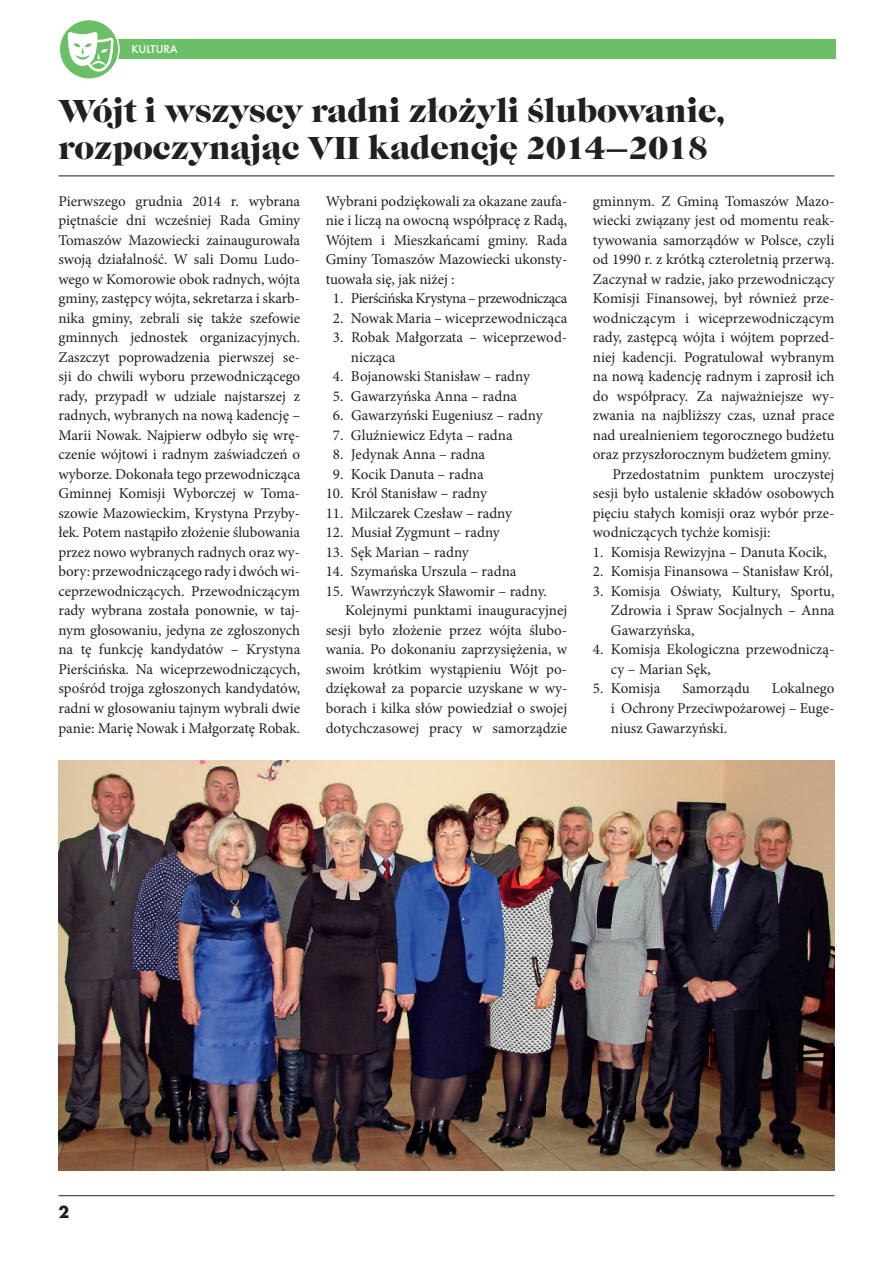
<style>
.page{position:relative;width:893px;height:1263px;background:#fff}
.page>*{position:absolute;margin:0;border:0;box-sizing:border-box;transform-origin:0 0}
.t1{font:33px/37.5px "Caslon Gra DCE";color:#231f20}
.t2{font:700 18px "Futura TCE";color:#231f20}
.t3{font:15px/19.5px "Minion Pro";color:#231f20;text-align:justify}
.t4{font:15px "Minion Pro";letter-spacing:-.035em;color:#231f20}
.t5{font:500 12px "Futura TCE";color:#fff}
</style>
<div class="page">
<hr style="left:58px;top:1195px;width:776px;height:1px;background:#231f20">
<img style="left:58px;top:760px;width:776px;height:410px">
<div style="left:117px;top:39px;width:718px;height:19px;background:#6bc067"></div>
<svg style="left:59px;top:19px;width:60px;height:60px"></svg>
<div style="left:59px;top:19px;width:61px;height:61px;border:2px solid #fff;border-radius:50%"></div>
<svg style="left:68px;top:31px;width:46px;height:41px"></svg>
<hr style="left:58px;top:176px;width:776px;height:1px;background:#231f20">
<p class="t5" style="left:132px;top:44px;width:48px">KULTURA</p>
<h1 class="t1" style="left:58px;top:94px;width:667px">Wójt i wszyscy radni złożyli ślubowanie, rozpoczynając VII kadencję 2014–2018</h1>
<p class="t3" style="left:326px;top:193px;width:243px">Wybrani podziękowali za okazane zaufa&shy;nie i liczą na owocną współpracę z Radą, Wójtem i Mieszkańcami gminy. Rada Gminy Tomaszów Mazowiecki ukonsty&shy;tuowała się, jak niżej :</p>
<p class="t4" style="left:333px;top:293px;width:236px">1. Pierścińska Krystyna – przewodnicząca</p>
<p class="t3" style="left:333px;top:310px;width:236px">2. Nowak Maria – wiceprzewodnicząca</p>
<p class="t3" style="left:351px;top:329px;width:218px;text-indent:-18px">3. Robak Małgorzata – wiceprzewod&shy;nicząca</p>
<p class="t3" style="left:333px;top:368px;width:199px">4. Bojanowski Stanisław – radny</p>
<p class="t3" style="left:333px;top:388px;width:186px">5. Gawarzyńska Anna – radna</p>
<p class="t3" style="left:333px;top:407px;width:211px">6. Gawarzyński Eugeniusz – radny</p>
<p class="t3" style="left:333px;top:427px;width:181px">7. Gluźniewicz Edyta – radna</p>
<p class="t3" style="left:333px;top:446px;width:154px">8. Jedynak Anna – radna</p>
<p class="t3" style="left:333px;top:466px;width:152px">9. Kocik Danuta – radna</p>
<p class="t3" style="left:326px;top:485px;width:163px">10. Król Stanisław – radny</p>
<p class="t3" style="left:326px;top:505px;width:188px">11. Milczarek Czesław – radny</p>
<p class="t3" style="left:326px;top:524px;width:176px">12. Musiał Zygmunt – radny</p>
<p class="t3" style="left:326px;top:544px;width:145px">13. Sęk Marian – radny</p>
<p class="t3" style="left:326px;top:563px;width:192px">14. Szymańska Urszula – radna</p>
<p class="t3" style="left:326px;top:583px;width:223px">15. Wawrzyńczyk Sławomir – radny.</p>
<p class="t3" style="left:345px;top:602px;width:224px">Kolejnymi punktami inauguracyjnej</p>
<p class="t3" style="left:326px;top:622px;width:243px">sesji było złożenie przez wójta ślubo-</p>
<p class="t3" style="left:326px;top:641px;width:243px">wania. Po dokonaniu zaprzysiężenia, w</p>
<p class="t3" style="left:326px;top:661px;width:243px">swoim krótkim wystąpieniu Wójt po-</p>
<p class="t3" style="left:326px;top:680px;width:243px">dziękował za poparcie uzyskane w wy-</p>
<p class="t3" style="left:326px;top:700px;width:243px">borach i kilka słów powiedział o swojej</p>
<p class="t3" style="left:326px;top:719px;width:243px">dotychczasowej pracy w samorządzie</p>
<p class="t3" style="left:58px;top:193px;width:243px">Pierwszego grudnia 2014 r. wybrana piętnaście dni wcześniej Rada Gminy Tomaszów Mazowiecki zainaugurowała swoją działalność. W sali Domu Ludo&shy;wego w Komorowie obok radnych, wójta gminy, zastępcy wójta, sekretarza i skarb&shy;nika gminy, zebrali się także szefowie gminnych jednostek organizacyjnych.<br>Zaszczyt poprowadzenia pierwszej se&shy;sji do chwili wyboru przewodniczącego rady, przypadł w udziale najstarszej z radnych, wybranych na nową kadencję – Marii Nowak. Najpierw odbyło się wrę&shy;czenie wójtowi i radnym zaświadczeń o wyborze. Dokonała tego przewodnicząca Gminnej Komisji Wyborczej w Toma&shy;szowie Mazowieckim, Krystyna Przyby&shy;łek. Potem nastąpiło złożenie ślubowania przez nowo wybranych radnych oraz wy&shy;bory: przewodniczącego rady i dwóch wi&shy;ceprzewodniczących. Przewodniczącym rady wybrana została ponownie, w taj&shy;nym głosowaniu, jedyna ze zgłoszonych na tę funkcję kandydatów – Krystyna Pierścińska. Na wiceprzewodniczących, spośród trojga zgłoszonych kandydatów, radni w głosowaniu tajnym wybrali dwie panie: Marię Nowak i Małgorzatę Robak.</p>
<p class="t3" style="left:593px;top:193px;width:243px">gminnym. Z Gminą Tomaszów Mazo-</p>
<p class="t3" style="left:593px;top:212px;width:243px">wiecki związany jest od momentu reak-</p>
<p class="t3" style="left:593px;top:232px;width:243px">tywowania samorządów w Polsce, czyli</p>
<p class="t3" style="left:593px;top:251px;width:243px">od 1990 r. z krótką czteroletnią przerwą.</p>
<p class="t3" style="left:593px;top:271px;width:243px">Zaczynał w radzie, jako przewodniczący</p>
<p class="t3" style="left:593px;top:290px;width:243px">Komisji Finansowej, był również prze-</p>
<p class="t3" style="left:593px;top:310px;width:243px">wodniczącym i wiceprzewodniczącym</p>
<p class="t3" style="left:593px;top:329px;width:243px">rady, zastępcą wójta i wójtem poprzed-</p>
<p class="t3" style="left:593px;top:349px;width:243px">niej kadencji. Pogratulował wybranym</p>
<p class="t3" style="left:593px;top:368px;width:243px">na nową kadencję radnym i zaprosił ich</p>
<p class="t3" style="left:593px;top:388px;width:243px">do współpracy. Za najważniejsze wy-</p>
<p class="t3" style="left:593px;top:407px;width:243px">zwania na najbliższy czas, uznał prace</p>
<p class="t3" style="left:593px;top:427px;width:243px">nad urealnieniem tegorocznego budżetu</p>
<p class="t3" style="left:593px;top:446px;width:240px">oraz przyszłorocznym budżetem gminy.</p>
<p class="t3" style="left:612px;top:466px;width:224px">Przedostatnim punktem uroczystej</p>
<p class="t3" style="left:593px;top:485px;width:243px">sesji było ustalenie składów osobowych</p>
<p class="t3" style="left:593px;top:505px;width:243px">pięciu stałych komisji oraz wybór prze-</p>
<p class="t3" style="left:593px;top:524px;width:179px">wodniczących tychże komisji:</p>
<p class="t3" style="left:593px;top:544px;width:236px">1. Komisja Rewizyjna – Danuta Kocik,</p>
<p class="t3" style="left:593px;top:563px;width:241px">2. Komisja Finansowa – Stanisław Król,</p>
<p class="t3" style="left:611px;top:583px;width:225px;text-indent:-18px">3. Komisja Oświaty, Kultury, Sportu, Zdrowia i Spraw Socjalnych – Anna Gawarzyńska,</p>
<p class="t3" style="left:611px;top:641px;width:225px;text-indent:-18px">4. Komisja Ekologiczna przewodniczą&shy;cy – Marian Sęk,</p>
<p class="t3" style="left:593px;top:680px;width:69px">5. Komisja</p>
<p class="t3" style="left:682px;top:680px;width:69px">Samorządu</p>
<p class="t3" style="left:611px;top:680px;width:225px;text-indent:161px">Lokalnego i Ochrony Przeciwpożarowej – Euge&shy;niusz Gawarzyński.</p>
<p class="t2" style="left:58px;top:1204px;width:12px">2</p>
</div>
